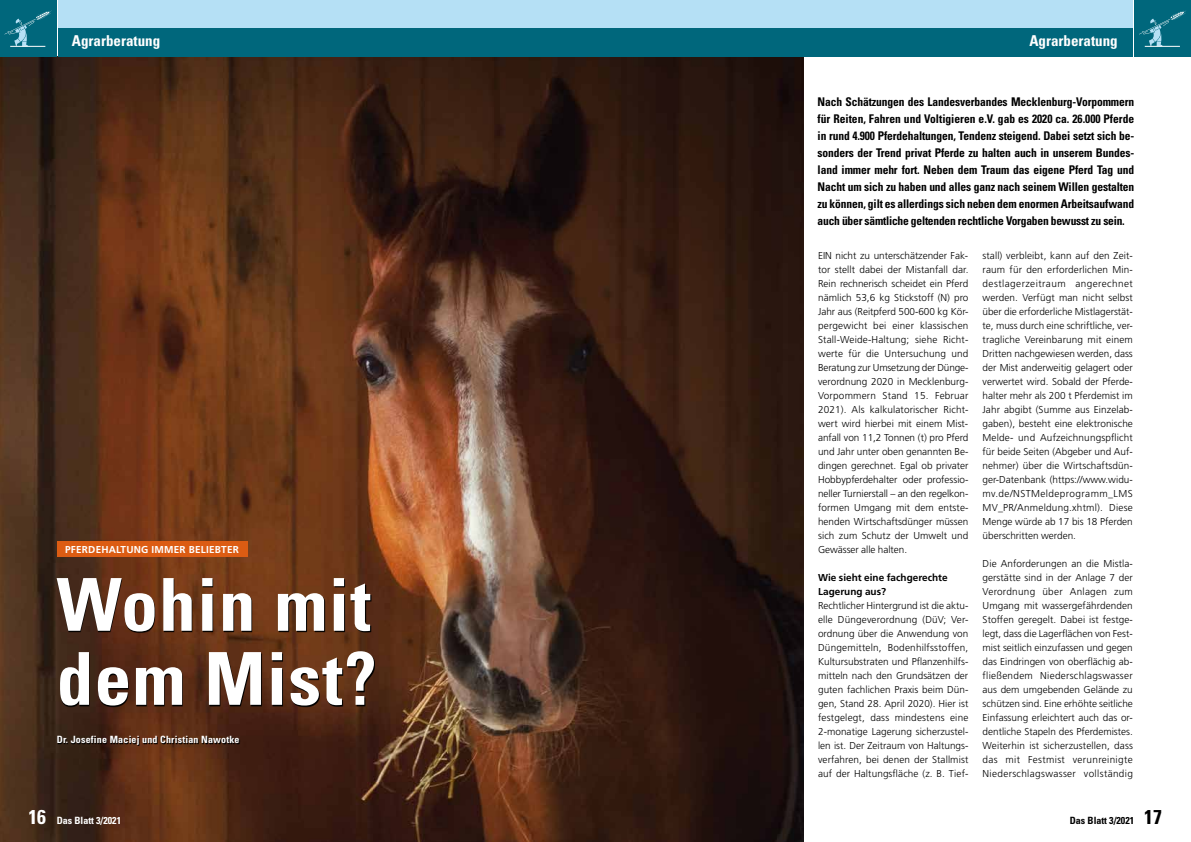
<style>
.page{position:relative;width:1191px;height:842px;background:#fff}
.page>*{position:absolute;margin:0;border:0;box-sizing:border-box;transform-origin:0 0}
.t1{font:700 condensed 73px/74px "Univers";letter-spacing:.02em;color:#fff}
.t2{font:700 condensed 15px "Univers";color:#fff}
.t3{font:700 condensed 12px/17px "Univers";letter-spacing:-.02em;color:#000;text-align:justify;scale:.96 1}
.t4{font:300 10px/14px "Frutiger LT";letter-spacing:.01em;color:#000;text-align:justify}
.t5{font:700 10px/14px "Frutiger LT";color:#000}
.t6{font:700 condensed 10px "Univers";letter-spacing:.02em;color:#fff}
.t7{font:700 10px "Frutiger LT";letter-spacing:.02em;color:#fff}
.t8{font:700 condensed 10px "Univers";color:#fff}
.t9{font:700 condensed 10px "Univers";color:#000}
.s1{font-size:20px}
</style>
<div class="page">
<img style="left:0;top:57px;width:803px;height:785px">
<div style="left:1134px;top:0;width:57px;height:57px;background:#00677c"></div>
<div style="left:58px;top:0;width:1074px;height:43px;background:#b5e0f5"></div>
<div style="left:58px;top:28px;width:1074px;height:29px;background:#00677c"></div>
<div style="left:0;top:0;width:57px;height:57px;background:#00677c"></div>
<svg style="left:58px;top:579px;width:317px;height:166px;background:#402010"></svg>
<div style="left:57px;top:542px;width:191px;height:15px;background:#dc5c13"></div>
<svg style="left:5px;top:11px;width:46px;height:35px"></svg>
<hr style="left:10px;top:46px;width:35px;height:1px;background:#fff">
<svg style="left:1139px;top:11px;width:47px;height:35px"></svg>
<hr style="left:1144px;top:46px;width:35px;height:1px;background:#fff">
<h2 class="t2" style="left:72px;top:31px;width:90px">Agrarberatung</h2>
<h2 class="t2" style="left:1029px;top:31px;width:90px">Agrarberatung</h2>
<p class="t7" style="left:65px;top:543px;width:175px">PFERDEHALTUNG IMMER BELIEBTER</p>
<h1 class="t1" style="left:57px;top:567px;width:321px">Wohin mit dem Mist?</h1>
<p class="t6" style="left:57px;top:733px;width:184px">Dr. Josefine Maciej und Christian Nawotke</p>
<p class="t3" style="left:817px;top:93px;width:331px">Nach Schätzungen des Landesverbandes Mecklenburg-Vorpommern für Reiten, Fahren und Voltigieren e.V. gab es 2020 ca. 26.000 Pferde in rund 4.900 Pferdehaltungen, Tendenz steigend. Dabei setzt sich be&shy;sonders der Trend privat Pferde zu halten auch in unserem Bundes&shy;land immer mehr fort. Neben dem Traum das eigene Pferd Tag und Nacht um sich zu haben und alles ganz nach seinem Willen gestalten zu können, gilt es allerdings sich neben dem enormen Arbeitsaufwand auch über sämtliche geltenden rechtliche Vorgaben bewusst zu sein.</p>
<p class="t4" style="left:818px;top:249px;width:152px">EIN nicht zu unterschätzender Fak&shy;tor stellt dabei der Mistanfall dar.<br>Rein rechnerisch scheidet ein Pferd nämlich 53,6 kg Stickstoff (N) pro Jahr aus (Reitpferd 500-600 kg Kör&shy;pergewicht bei einer klassischen Stall-Weide-Haltung; siehe Richt&shy;werte für die Untersuchung und Beratung zur Umsetzung der Dünge&shy;verordnung 2020 in Mecklenburg-Vorpommern Stand 15. Februar 2021). Als kalkulatorischer Richt&shy;wert wird hierbei mit einem Mist&shy;anfall von 11,2 Tonnen (t) pro Pferd und Jahr unter oben genannten Be&shy;dingen gerechnet. Egal ob privater Hobbypferdehalter oder professio&shy;neller Turnierstall – an den regelkon&shy;formen Umgang mit dem entste&shy;henden Wirtschaftsdünger müssen sich zum Schutz der Umwelt und Gewässer alle halten.</p>
<p class="t5" style="left:818px;top:570px;width:131px">Wie sieht eine fachgerechte<br>Lagerung aus?</p>
<p class="t4" style="left:818px;top:599px;width:152px">Rechtlicher Hintergrund ist die aktu&shy;elle Düngeverordnung (DüV; Ver&shy;ordnung über die Anwendung von Düngemitteln, Bodenhilfsstoffen, Kultursubstraten und Pflanzenhilfs&shy;mitteln nach den Grundsätzen der guten fachlichen Praxis beim Dün&shy;gen, Stand 28. April 2020). Hier ist festgelegt, dass mindestens eine 2-monatige Lagerung sicherzustel&shy;len ist. Der Zeitraum von Haltungs&shy;verfahren, bei denen der Stallmist auf der Haltungsfläche (z. B. Tief-</p>
<p class="t4" style="left:982px;top:249px;width:152px">stall) verbleibt, kann auf den Zeit&shy;raum für den erforderlichen Min&shy;destlagerzeitraum angerechnet werden. Verfügt man nicht selbst über die erforderliche Mistlagerstät&shy;te, muss durch eine schriftliche, ver&shy;tragliche Vereinbarung mit einem Dritten nachgewiesen werden, dass der Mist anderweitig gelagert oder verwertet wird. Sobald der Pferde&shy;halter mehr als 200 t Pferdemist im Jahr abgibt (Summe aus Einzelab&shy;gaben), besteht eine elektronische Melde- und Aufzeichnungspflicht für beide Seiten (Abgeber und Auf&shy;nehmer) über die Wirtschaftsdün&shy;ger-Datenbank (https://www.widu&shy;mv.de/NSTMeldeprogramm_LMS MV_PR/Anmeldung.xhtml). Diese Menge würde ab 17 bis 18 Pferden überschritten werden.</p>
<p class="t4" style="left:982px;top:557px;width:152px">Die Anforderungen an die Mistla&shy;gerstätte sind in der Anlage 7 der Verordnung über Anlagen zum Umgang mit wassergefährdenden Stoffen geregelt. Dabei ist festge&shy;legt, dass die Lagerflächen von Fest&shy;mist seitlich einzufassen und gegen das Eindringen von oberflächig ab&shy;fließendem Niederschlagswasser aus dem umgebenden Gelände zu schützen sind. Eine erhöhte seitliche Einfassung erleichtert auch das or&shy;dentliche Stapeln des Pferdemistes.<br>Weiterhin ist sicherzustellen, dass das mit Festmist verunreinigte Niederschlagswasser vollständig</p>
<p class="t8" style="left:28px;top:814px;width:94px"><span class="s1">16</span> Das Blatt 3/2021</p>
<p class="t9" style="left:1069px;top:814px;width:94px">Das Blatt 3/2021 <span class="s1">17</span></p>
</div>
